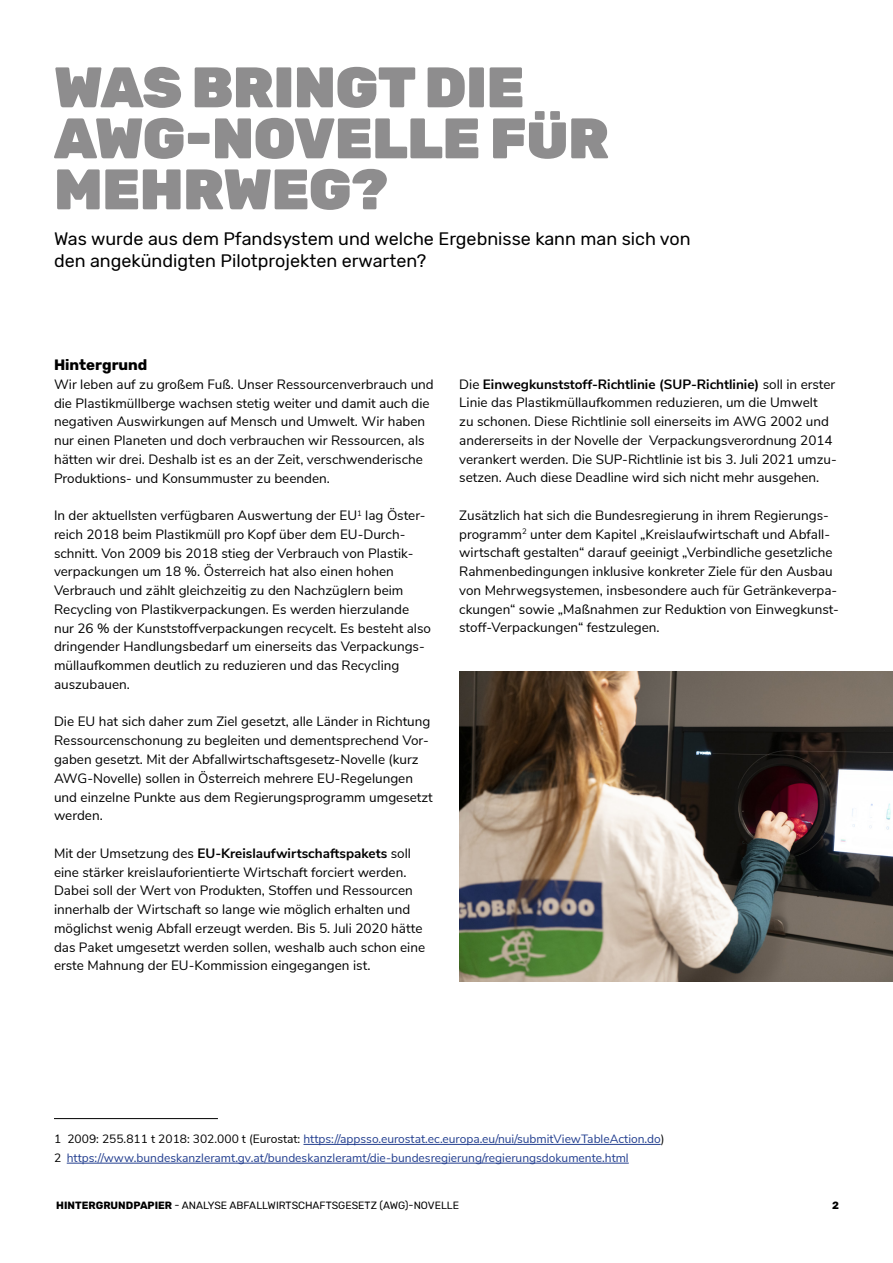
<style>
.page{position:relative;width:893px;height:1263px;background:#fff}
.page>*{position:absolute;margin:0;border:0;box-sizing:border-box;transform-origin:0 0}
.t1{font:900 57px/51px "Rubik";letter-spacing:-.01em;color:#8e8d8e}
.t2{font:18px/22.5px "Rubik";color:#000}
.t3{font:700 15px "Rubik";color:#000}
.t4{font:13.5px/18.8px "Nunito Sans";color:#000}
.t5{font:12px/18.8px "Nunito Sans";color:#223e8f}
.t6{font:10.5px "Rubik";color:#000}
.t7{font:700 10.5px "Rubik";color:#000}
.s1{font-size:51.3px}
.s2{font-weight:700}
.s3{color:#000}
</style>
<div class="page">
<hr style="left:303px;top:1144px;width:358px;height:1px;background:#223e8f">
<hr style="left:67px;top:1163px;width:562px;height:1px;background:#223e8f">
<hr style="left:54px;top:1118px;width:164px;height:1px;background:#000">
<img style="left:459px;top:671px;width:434px;height:310px">
<h1 class="t1" style="left:54px;top:64px;width:557px">WAS BRINGT DIE<br>AWG-NOVELLE F<span class="s1">Ü</span>R<br>MEHRWEG?</h1>
<h2 class="t2" style="left:54px;top:228px;width:638px">Was wurde aus dem Pfandsystem und welche Ergebnisse kann man sich von den angekündigten Pilotprojekten erwarten?</h2>
<p class="t3" style="left:54px;top:356px;width:95px">Hintergrund</p>
<p class="t4" style="left:54px;top:374px;width:381px">Wir leben auf zu großem Fuß. Unser Ressourcenverbrauch und die Plastikmüllberge wachsen stetig weiter und damit auch die negativen Auswirkungen auf Mensch und Umwelt. Wir haben nur einen Planeten und doch verbrauchen wir Ressourcen, als hätten wir drei. Deshalb ist es an der Zeit, verschwenderische Produktions- und Konsummuster zu beenden.</p>
<p class="t4" style="left:54px;top:505px;width:378px">In der aktuellsten verfügbaren Auswertung der EU<sup>1</sup> lag Öster&shy;reich 2018 beim Plastikmüll pro Kopf über dem EU-Durch&shy;schnitt. Von 2009 bis 2018 stieg der Verbrauch von Plastik&shy;verpackungen um 18 %. Österreich hat also einen hohen Verbrauch und zählt gleichzeitig zu den Nachzüglern beim Recycling von Plastikverpackungen. Es werden hierzulande nur 26 % der Kunststoffverpackungen recycelt. Es besteht also dringender Handlungsbedarf um einerseits das Verpackungs&shy;müllaufkommen deutlich zu reduzieren und das Recycling auszubauen.</p>
<p class="t4" style="left:54px;top:711px;width:380px">Die EU hat sich daher zum Ziel gesetzt, alle Länder in Richtung Ressourcenschonung zu begleiten und dementsprechend Vor&shy;gaben gesetzt. Mit der Abfallwirtschaftsgesetz-Novelle (kurz AWG-Novelle) sollen in Österreich mehrere EU-Regelungen und einzelne Punkte aus dem Regierungsprogramm umgesetzt werden.</p>
<p class="t4" style="left:54px;top:843px;width:373px">Mit der Umsetzung des <span class="s2">EU-Kreislaufwirtschaftspakets</span> soll eine stärker kreislauforientierte Wirtschaft forciert werden.<br>Dabei soll der Wert von Produkten, Stoffen und Ressourcen innerhalb der Wirtschaft so lange wie möglich erhalten und möglichst wenig Abfall erzeugt werden. Bis 5. Juli 2020 hätte das Paket umgesetzt werden sollen, weshalb auch schon eine erste Mahnung der EU-Kommission eingegangen ist.</p>
<p class="t4" style="left:459px;top:374px;width:379px">Die <span class="s2">Einwegkunststoff-Richtlinie (SUP-Richtlinie)</span> soll in erster Linie das Plastikmüllaufkommen reduzieren, um die Umwelt<br>zu schonen. Diese Richtlinie soll einerseits im AWG 2002 und andererseits in der Novelle der Verpackungsverordnung 2014 verankert werden. Die SUP-Richtlinie ist bis 3. Juli 2021 umzu&shy;setzen. Auch diese Deadline wird sich nicht mehr ausgehen.</p>
<p class="t4" style="left:459px;top:505px;width:381px">Zusätzlich hat sich die Bundesregierung in ihrem Regierungs&shy;programm<sup>2</sup> unter dem Kapitel „Kreislaufwirtschaft und Abfall&shy;wirtschaft gestalten“ darauf geeinigt „Verbindliche gesetzliche Rahmenbedingungen inklusive konkreter Ziele für den Ausbau von Mehrwegsystemen, insbesondere auch für Getränkeverpa&shy;ckungen“ sowie „Maßnahmen zur Reduktion von Einwegkunst&shy;stoff-Verpackungen“ festzulegen.</p>
<p class="t5" style="left:54px;top:1129px;width:612px"><span class="s3">1 2009: 255.811 t 2018: 302.000 t (Eurostat:</span> https://appsso.eurostat.ec.europa.eu/nui/submitViewTableAction.do<span class="s3">)<br>2</span> https://www.bundeskanzleramt.gv.at/bundeskanzleramt/die-bundesregierung/regierungsdokumente.html</p>
<p class="t6" style="left:56px;top:1199px;width:404px"><span class="s2">HINTERGRUNDPAPIER</span> - ANALYSE ABFALLWIRTSCHAFTSGESETZ (AWG)-NOVELLE</p>
<p class="t7" style="left:832px;top:1199px;width:8px">2</p>
</div>
